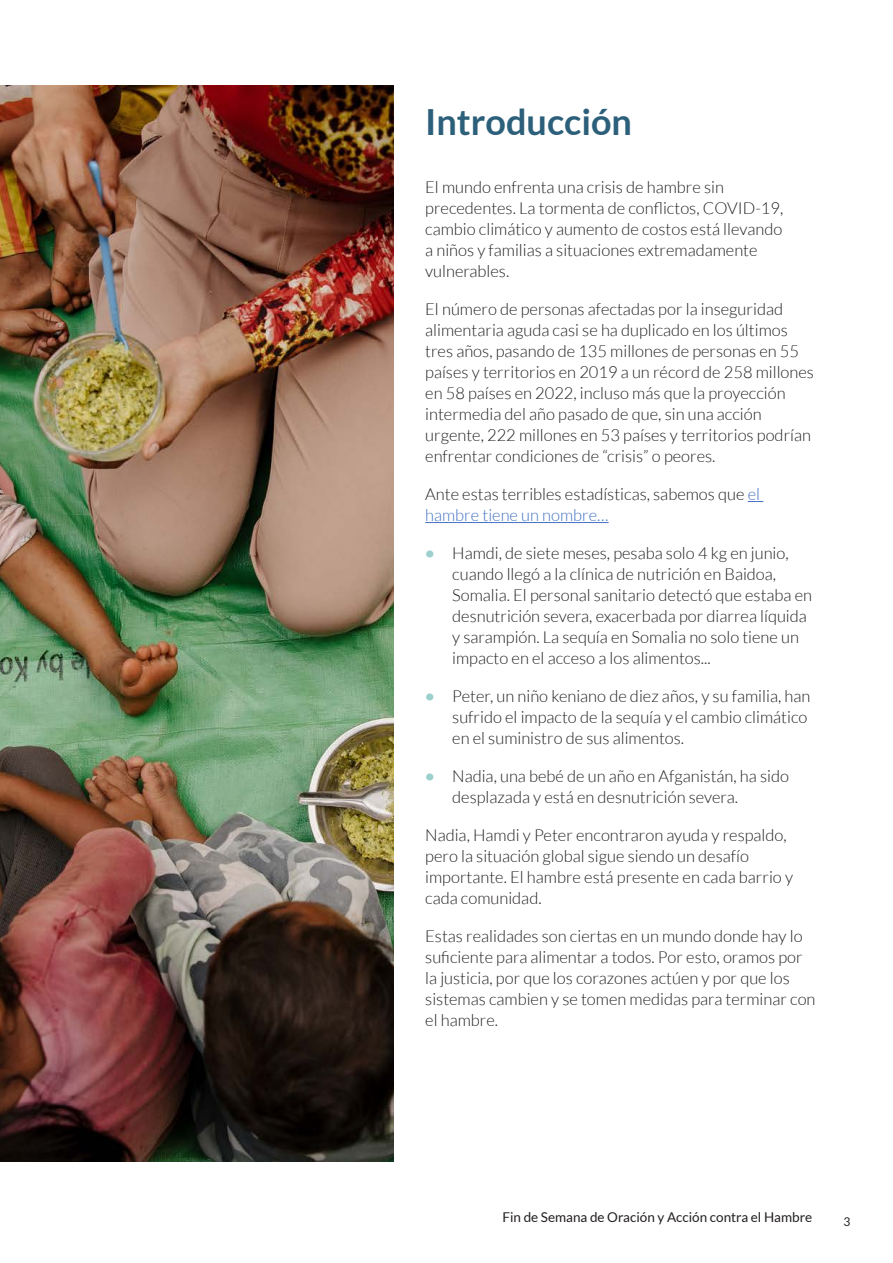
<style>
.page{position:relative;width:893px;height:1263px;background:#fff}
.page>*{position:absolute;margin:0;border:0;box-sizing:border-box;transform-origin:0 0}
.t1{font:700 36px "Lato";color:#2c5f7a}
.t2{font:300 16.5px/21px "Lato";color:#231f20}
.t3{font:13.5px "Lato";color:#231f20}
.t4{font:12px "Lato";color:#231f20}
.s1{color:#4472c4}
.s2{font-weight:700;color:#9cd0cd}
</style>
<div class="page">
<img style="left:0;top:85px;width:393px;height:1076px">
<svg style="left:748px;top:501px;width:15px;height:1px"></svg>
<hr style="left:425px;top:522px;width:184px;height:1px;background:#4472c4">
<p class="t1" style="left:425px;top:102px;width:208px">Introducción</p>
<p class="t2" style="left:425px;top:177px;width:360px">El mundo enfrenta una crisis de hambre sin precedentes. La tormenta de conflictos, COVID-19, cambio climático y aumento de costos está llevando a niños y familias a situaciones extremadamente vulnerables.</p>
<p class="t2" style="left:425px;top:299px;width:390px">El número de personas afectadas por la inseguridad alimentaria aguda casi se ha duplicado en los últimos tres años, pasando de 135 millones de personas en 55 países y territorios en 2019 a un récord de 258 millones en 58 países en 2022, incluso más que la proyección intermedia del año pasado de que, sin una acción urgente, 222 millones en 53 países y territorios podrían enfrentar condiciones de “crisis” o peores.</p>
<p class="t2" style="left:425px;top:484px;width:336px">Ante estas terribles estadísticas, sabemos que <span class="s1">el hambre tiene un nombre…</span></p>
<p class="t2" style="left:452px;top:543px;width:361px;text-indent:-27px"><span class="s2">•</span> Hamdi, de siete meses, pesaba solo 4 kg en junio, cuando llegó a la clínica de nutrición en Baidoa, Somalia. El personal sanitario detectó que estaba en desnutrición severa, exacerbada por diarrea líquida y sarampión. La sequía en Somalia no solo tiene un impacto en el acceso a los alimentos...</p>
<p class="t2" style="left:452px;top:686px;width:360px;text-indent:-27px"><span class="s2">•</span> Peter, un niño keniano de diez años, y su familia, han sufrido el impacto de la sequía y el cambio climático en el suministro de sus alimentos.</p>
<p class="t2" style="left:452px;top:766px;width:338px;text-indent:-27px"><span class="s2">•</span> Nadia, una bebé de un año en Afganistán, ha sido desplazada y está en desnutrición severa.</p>
<p class="t2" style="left:425px;top:825px;width:369px">Nadia, Hamdi y Peter encontraron ayuda y respaldo, pero la situación global sigue siendo un desafío importante. El hambre está presente en cada barrio y cada comunidad.</p>
<p class="t2" style="left:425px;top:926px;width:392px">Estas realidades son ciertas en un mundo donde hay lo suficiente para alimentar a todos. Por esto, oramos por la justicia, por que los corazones actúen y por que los sistemas cambien y se tomen medidas para terminar con el hambre.</p>
<p class="t3" style="left:502px;top:1209px;width:311px">Fin de Semana de Oración y Acción contra el Hambre</p>
<p class="t4" style="left:843px;top:1215px;width:8px">3</p>
</div>
